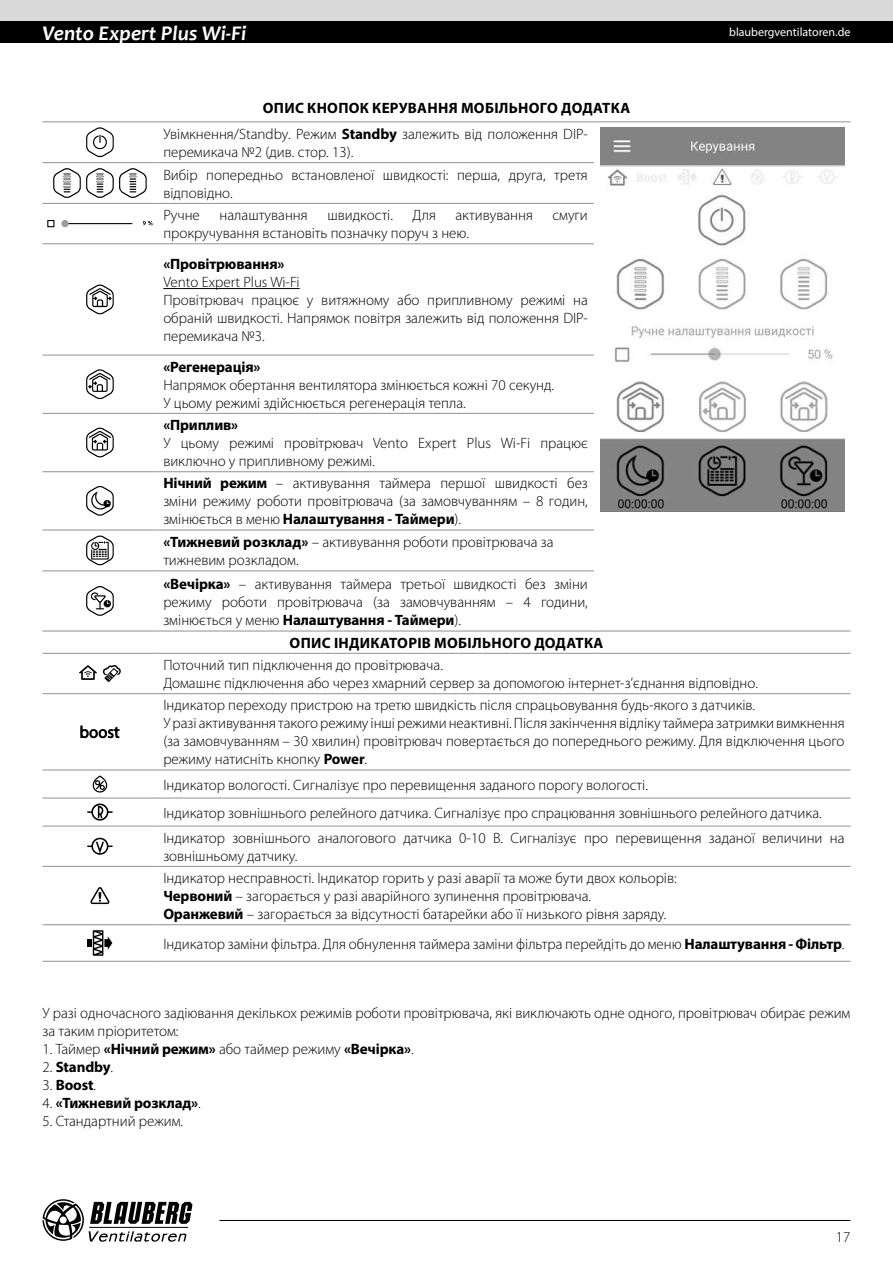
<style>
.page{position:relative;width:893px;height:1263px;background:#fff}
.page>*{position:absolute;margin:0;border:0;box-sizing:border-box;transform-origin:0 0}
.t1{font:italic 700 21px "Candara";color:#fff}
.t2{font:300 15px/18px "Myriad Pro";color:#000}
.t3{font:700 15px "Myriad Pro";letter-spacing:-.01em;color:#000}
.t4{font:700 15px "Myriad Pro";letter-spacing:.02em;color:#000}
.t5{font:12px "Myriad Pro";color:#fff}
.s1{font-weight:700}
.s2{font-weight:300}
</style>
<div class="page">
<div style="left:0;top:0;width:893px;height:21px;background:#dadada"></div>
<div style="left:0;top:21px;width:893px;height:22px;background:#000"></div>
<svg style="left:43px;top:1199px;width:149px;height:43px"></svg>
<hr style="left:219px;top:1220px;width:631px;height:1px;background:#000">
<hr style="left:43px;top:121px;width:114px;height:1px;background:#9d9d9c">
<hr style="left:157px;top:121px;width:437px;height:1px;background:#9d9d9c">
<hr style="left:594px;top:121px;width:256px;height:1px;background:#9d9d9c">
<hr style="left:43px;top:162px;width:114px;height:1px;background:#9d9d9c">
<hr style="left:157px;top:162px;width:437px;height:1px;background:#9d9d9c">
<hr style="left:43px;top:203px;width:114px;height:1px;background:#9d9d9c">
<hr style="left:157px;top:203px;width:437px;height:1px;background:#9d9d9c">
<hr style="left:43px;top:243px;width:114px;height:1px;background:#9d9d9c">
<hr style="left:157px;top:243px;width:437px;height:1px;background:#9d9d9c">
<hr style="left:43px;top:354px;width:114px;height:2px;background:#9d9d9c">
<hr style="left:157px;top:354px;width:437px;height:2px;background:#9d9d9c">
<hr style="left:43px;top:413px;width:114px;height:1px;background:#9d9d9c">
<hr style="left:157px;top:413px;width:437px;height:1px;background:#9d9d9c">
<hr style="left:43px;top:471px;width:114px;height:1px;background:#9d9d9c">
<hr style="left:157px;top:471px;width:437px;height:1px;background:#9d9d9c">
<hr style="left:43px;top:529px;width:114px;height:2px;background:#9d9d9c">
<hr style="left:157px;top:529px;width:437px;height:2px;background:#9d9d9c">
<hr style="left:43px;top:570px;width:114px;height:1px;background:#9d9d9c">
<hr style="left:157px;top:570px;width:437px;height:1px;background:#9d9d9c">
<hr style="left:43px;top:630px;width:114px;height:2px;background:#9d9d9c">
<hr style="left:157px;top:630px;width:437px;height:2px;background:#9d9d9c">
<hr style="left:594px;top:630px;width:256px;height:2px;background:#9d9d9c">
<hr style="left:43px;top:653px;width:114px;height:1px;background:#9d9d9c">
<hr style="left:157px;top:653px;width:437px;height:1px;background:#9d9d9c">
<hr style="left:594px;top:653px;width:256px;height:1px;background:#9d9d9c">
<hr style="left:43px;top:693px;width:114px;height:1px;background:#9d9d9c">
<hr style="left:157px;top:693px;width:437px;height:1px;background:#9d9d9c">
<hr style="left:594px;top:693px;width:256px;height:1px;background:#9d9d9c">
<hr style="left:43px;top:769px;width:114px;height:1px;background:#9d9d9c">
<hr style="left:157px;top:769px;width:437px;height:1px;background:#9d9d9c">
<hr style="left:594px;top:769px;width:256px;height:1px;background:#9d9d9c">
<hr style="left:43px;top:797px;width:114px;height:1px;background:#9d9d9c">
<hr style="left:157px;top:797px;width:437px;height:1px;background:#9d9d9c">
<hr style="left:594px;top:797px;width:256px;height:1px;background:#9d9d9c">
<hr style="left:43px;top:825px;width:114px;height:2px;background:#9d9d9c">
<hr style="left:157px;top:825px;width:437px;height:2px;background:#9d9d9c">
<hr style="left:594px;top:825px;width:256px;height:2px;background:#9d9d9c">
<hr style="left:43px;top:866px;width:114px;height:1px;background:#9d9d9c">
<hr style="left:157px;top:866px;width:437px;height:1px;background:#9d9d9c">
<hr style="left:594px;top:866px;width:256px;height:1px;background:#9d9d9c">
<hr style="left:43px;top:924px;width:114px;height:1px;background:#9d9d9c">
<hr style="left:157px;top:924px;width:437px;height:1px;background:#9d9d9c">
<hr style="left:594px;top:924px;width:256px;height:1px;background:#9d9d9c">
<hr style="left:43px;top:961px;width:114px;height:1px;background:#9d9d9c">
<hr style="left:157px;top:961px;width:437px;height:1px;background:#9d9d9c">
<hr style="left:594px;top:961px;width:256px;height:1px;background:#9d9d9c">
<svg style="left:86px;top:127px;width:28px;height:30px"></svg>
<img style="left:600px;top:127px;width:244px;height:385px">
<svg style="left:53px;top:168px;width:94px;height:30px"></svg>
<div style="left:47px;top:220px;width:7px;height:7px;border:1px solid #000"></div>
<hr style="left:65px;top:223px;width:67px;height:1px;background:#000">
<svg style="left:62px;top:222px;width:6px;height:5px"></svg>
<div style="left:61px;top:220px;width:8px;height:7px;border:1px solid #9d9d9c;border-radius:50%"></div>
<svg style="left:143px;top:221px;width:10px;height:4px"></svg>
<svg style="left:86px;top:285px;width:28px;height:29px"></svg>
<hr style="left:163px;top:288px;width:137px;height:1px;background:#000">
<svg style="left:86px;top:369px;width:28px;height:30px"></svg>
<svg style="left:86px;top:428px;width:28px;height:29px"></svg>
<svg style="left:86px;top:486px;width:28px;height:30px"></svg>
<svg style="left:86px;top:535px;width:28px;height:30px"></svg>
<svg style="left:86px;top:586px;width:28px;height:30px"></svg>
<svg style="left:79px;top:665px;width:42px;height:17px"></svg>
<svg style="left:80px;top:725px;width:40px;height:13px"></svg>
<svg style="left:93px;top:775px;width:14px;height:17px"></svg>
<svg style="left:87px;top:803px;width:26px;height:17px"></svg>
<svg style="left:87px;top:838px;width:26px;height:17px"></svg>
<svg style="left:90px;top:887px;width:19px;height:17px"></svg>
<div style="left:87px;top:939px;width:5px;height:8px;background:#000"></div>
<svg style="left:93px;top:930px;width:19px;height:26px"></svg>
<h1 class="t1" style="left:43px;top:20px;width:205px">Vento Expert Plus Wi-Fi</h1>
<p class="t5" style="left:729px;top:25px;width:123px">blaubergventilatoren.de</p>
<p class="t2" style="left:163px;top:96px;width:468px;line-height:25.5px;text-indent:100px"><span class="s1">ОПИС КНОПОК КЕРУВАННЯ МОБІЛЬНОГО ДОДАТКА<br></span>Увімкнення/Standby. Режим <span class="s1">Standby</span> залежить від положення DIP-</p>
<p class="t2" style="left:163px;top:141px;width:426px;line-height:22.8px">перемикача №2 (див. стор. 13).<br>Вибір попередньо встановленої швидкості: перша, друга, третя</p>
<p class="t2" style="left:163px;top:182px;width:71px;line-height:22.5px">відповідно.<br>Ручне</p>
<p class="t2" style="left:219px;top:206px;width:90px">налаштування</p>
<p class="t2" style="left:327px;top:206px;width:67px">швидкості.</p>
<p class="t2" style="left:413px;top:206px;width:25px">Для</p>
<p class="t2" style="left:455px;top:206px;width:79px">активування</p>
<p class="t2" style="left:552px;top:206px;width:37px">смуги</p>
<p class="t2" style="left:163px;top:224px;width:307px">прокручування встановіть позначку поруч з нею.</p>
<p class="t3" style="left:163px;top:254px;width:123px">«Провітрювання»</p>
<p class="t2" style="left:163px;top:273px;width:426px">Vento Expert Plus Wi-Fi<br>Провітрювач працює у витяжному або припливному режимі на обраній швидкості. Напрямок повітря залежить від положення DIP&shy;перемикача №3.</p>
<p class="t3" style="left:163px;top:357px;width:99px">«Регенерація»</p>
<p class="t2" style="left:163px;top:376px;width:392px">Напрямок обертання вентилятора змінюється кожні 70 секунд.<br>У цьому режимі здійснюється регенерація тепла.</p>
<p class="t3" style="left:163px;top:415px;width:76px">«Приплив»</p>
<p class="t2" style="left:163px;top:434px;width:426px">У цьому режимі провітрювач Vento Expert Plus Wi-Fi працює виключно у припливному режимі.</p>
<p class="t2" style="left:163px;top:475px;width:426px;text-align:justify"><span class="s1">Нічний режим</span> – активування таймера першої швидкості без зміни режиму роботи провітрювача (за замовчуванням – 8 годин, змінюється в меню <span class="s1">Налаштування - Таймери</span>).</p>
<p class="t2" style="left:163px;top:533px;width:392px"><span class="s1">«Тижневий розклад»</span> – активування роботи провітрювача за тижневим розкладом.</p>
<p class="t2" style="left:163px;top:575px;width:426px;text-align:justify"><span class="s1">«Вечірка»</span> – активування таймера третьої швидкості без зміни режиму роботи провітрювача (за замовчуванням – 4 години, змінюється у меню <span class="s1">Налаштування - Таймери</span>).</p>
<p class="t4" style="left:290px;top:633px;width:315px">ОПИС ІНДИКАТОРІВ МОБІЛЬНОГО ДОДАТКА</p>
<p class="t2" style="left:163px;top:656px;width:596px">Поточний тип підключення до провітрювача.<br>Домашнє підключення або через хмарний сервер за допомогою інтернет-з’єднання відповідно.</p>
<p class="t2" style="left:163px;top:697px;width:683px">Індикатор переходу пристрою на третю швидкість після спрацьовування будь-якого з датчиків.<br>У разі активування такого режиму інші режими неактивні. Після закінчення відліку таймера затримки вимкнення (за замовчуванням – 30 хвилин) провітрювач повертається до попереднього режиму. Для відключення цього режиму натисніть кнопку <span class="s1">Power</span>.</p>
<p class="t2" style="left:163px;top:771px;width:660px;line-height:28px">Індикатор вологості. Сигналізує про перевищення заданого порогу вологості.<br>Індикатор зовнішнього релейного датчика. Сигналізує про спрацювання зовнішнього релейного датчика.</p>
<p class="t2" style="left:163px;top:829px;width:683px">Індикатор зовнішнього аналогового датчика 0-10 В. Сигналізує про перевищення заданої величини на зовнішньому датчику.</p>
<p class="t2" style="left:163px;top:869px;width:515px">Індикатор несправності. Індикатор горить у разі аварії та може бути двох кольорів:<br><span class="s1">Червоний</span> – загорається у разі аварійного зупинення провітрювача.<br><span class="s1">Оранжевий</span> – загорається за відсутності батарейки або її низького рівня заряду.</p>
<p class="t2" style="left:163px;top:935px;width:683px">Індикатор заміни фільтра. Для обнулення таймера заміни фільтра перейдіть до меню <span class="s1">Налаштування - Фільтр</span>.</p>
<p class="t2" style="left:43px;top:1004px;width:809px">У разі одночасного задіювання декількох режимів роботи провітрювача, які виключають одне одного, провітрювач обирає режим за таким пріоритетом:</p>
<p class="t2" style="left:43px;top:1040px;width:373px">1. Таймер <span class="s1">«Нічний режим»</span> або таймер режиму <span class="s1">«Вечірка»</span>.</p>
<p class="t3" style="left:43px;top:1057px;width:72px"><span class="s2">2.</span> Standby<span class="s2">.</span></p>
<p class="t3" style="left:43px;top:1075px;width:55px"><span class="s2">3.</span> Boost<span class="s2">.</span></p>
<p class="t3" style="left:43px;top:1093px;width:160px"><span class="s2">4.</span> «Тижневий розклад»<span class="s2">.</span></p>
<p class="t2" style="left:43px;top:1112px;width:142px">5. Стандартний режим.</p>
<p class="t2" style="left:836px;top:1228px;width:16px">17</p>
</div>
